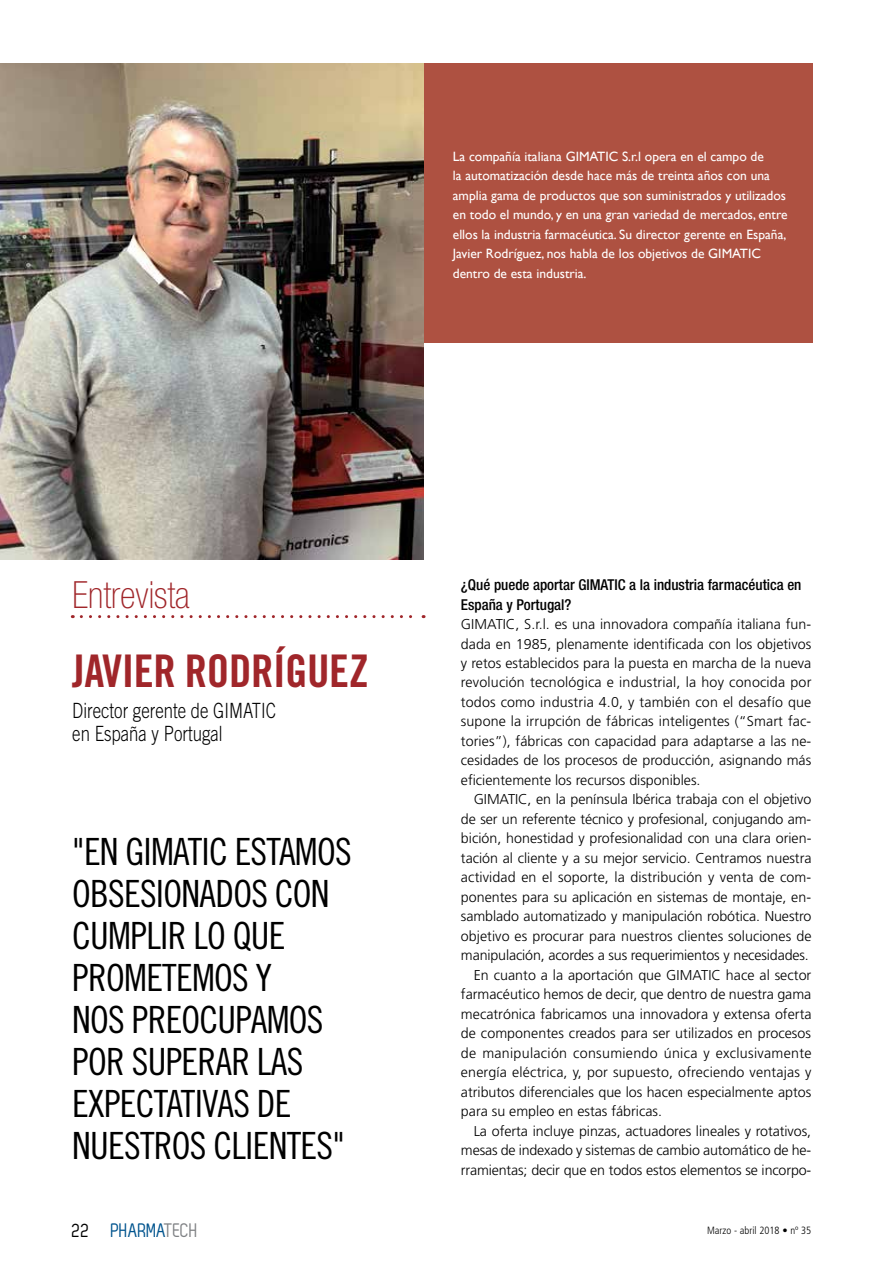
<style>
.page{position:relative;width:893px;height:1263px;background:#fff}
.page>*{position:absolute;margin:0;border:0;box-sizing:border-box;transform-origin:0 0}
.t1{font:45px "Trade Gothic Bold Cond Twenty";letter-spacing:-.01em;color:#a0262a}
.t2{font:37.5px/42px "Trade Gothic Cond Eighteen";letter-spacing:-.02em;color:#000}
.t3{font:100 condensed 37.5px "Helvetica Neue LT Std";color:#a0262a}
.t4{font:300 21px/22.5px "Trade Gothic";color:#000;scale:.8 1}
.t5{font:19.5px "Zag";color:#00548e}
.t6{font:500 condensed 15px/19.5px "Helvetica Neue LT Std";color:#000}
.t7{font:300 14.25px "Frutiger";color:#000}
.t8{font:300 14.25px "Frutiger";letter-spacing:.02em;color:#000}
.t9{font:13.5px/19.5px "Gill Sans";color:#fff}
.t10{font:300 condensed 10.5px "Frutiger";color:#000}
.s1{color:#000}
.s2{color:#808285}
</style>
<div class="page">
<div style="left:423px;top:63px;width:389px;height:280px;background:#ae5141"></div>
<img style="left:0;top:63px;width:423px;height:496px">
<svg style="left:81px;top:615px;width:343px;height:3px"></svg>
<p class="t9" style="left:453px;top:147px;width:336px">La compañía italiana GIMATIC S.r.l opera en el campo de<br>la automatización desde hace más de treinta años con una amplia gama de productos que son suministrados y utilizados en todo el mundo, y en una gran variedad de mercados, entre ellos la industria farmacéutica. Su director gerente en España, Javier Rodríguez, nos habla de los objetivos de GIMATIC dentro de esta industria.</p>
<h2 class="t3" style="left:72px;top:573px;width:119px">Entrevista</h2>
<h1 class="t1" style="left:72px;top:644px;width:298px">JAVIER RODRÍGUEZ</h1>
<h3 class="t4" style="left:72px;top:699px;width:256px">Director gerente de GIMATIC en España y Portugal</h3>
<h2 class="t2" style="left:72px;top:830px;width:281px">"EN GIMATIC ESTAMOS<br>OBSESIONADOS CON<br>CUMPLIR LO QUE<br>PROMETEMOS Y<br>NOS PREOCUPAMOS<br>POR SUPERAR LAS<br>EXPECTATIVAS DE<br>NUESTROS CLIENTES"</h2>
<p class="t6" style="left:461px;top:575px;width:342px">¿Qué puede aportar GIMATIC a la industria farmacéutica en<br>España y Portugal?</p>
<p class="t7" style="left:461px;top:616px;width:352px">GIMATIC, S.r.l. es una innovadora compañía italiana fun-</p>
<p class="t7" style="left:461px;top:635px;width:352px">dada en 1985, plenamente identificada con los objetivos</p>
<p class="t7" style="left:461px;top:655px;width:352px">y retos establecidos para la puesta en marcha de la nueva</p>
<p class="t7" style="left:461px;top:674px;width:352px">revolución tecnológica e industrial, la hoy conocida por</p>
<p class="t7" style="left:461px;top:694px;width:352px">todos como industria 4.0, y también con el desafío que</p>
<p class="t7" style="left:461px;top:713px;width:352px">supone la irrupción de fábricas inteligentes (“Smart fac-</p>
<p class="t7" style="left:461px;top:733px;width:352px">tories”), fábricas con capacidad para adaptarse a las ne-</p>
<p class="t7" style="left:461px;top:752px;width:352px">cesidades de los procesos de producción, asignando más</p>
<p class="t7" style="left:461px;top:772px;width:241px">eficientemente los recursos disponibles.</p>
<p class="t7" style="left:474px;top:791px;width:19px">Gimatic</p>
<p class="t7" style="left:528px;top:791px;width:285px">, en la península Ibérica trabaja con el objetivo</p>
<p class="t7" style="left:461px;top:811px;width:352px">de ser un referente técnico y profesional, conjugando am-</p>
<p class="t7" style="left:461px;top:830px;width:352px">bición, honestidad y profesionalidad con una clara orien-</p>
<p class="t7" style="left:461px;top:850px;width:352px">tación al cliente y a su mejor servicio. Centramos nuestra</p>
<p class="t7" style="left:461px;top:869px;width:352px">actividad en el soporte, la distribución y venta de com-</p>
<p class="t7" style="left:461px;top:889px;width:352px">ponentes para su aplicación en sistemas de montaje, en-</p>
<p class="t7" style="left:461px;top:908px;width:352px">samblado automatizado y manipulación robótica. Nuestro</p>
<p class="t7" style="left:461px;top:928px;width:352px">objetivo es procurar para nuestros clientes soluciones de</p>
<p class="t7" style="left:461px;top:947px;width:349px">manipulación, acordes a sus requerimientos y necesidades.</p>
<p class="t7" style="left:474px;top:967px;width:339px">En cuanto a la aportación que GIMATIC hace al sector</p>
<p class="t7" style="left:461px;top:986px;width:352px">farmacéutico hemos de decir, que dentro de nuestra gama</p>
<p class="t7" style="left:461px;top:1006px;width:352px">mecatrónica fabricamos una innovadora y extensa oferta</p>
<p class="t7" style="left:461px;top:1025px;width:352px">de componentes creados para ser utilizados en procesos</p>
<p class="t8" style="left:461px;top:1045px;width:352px">de manipulación consumiendo única y exclusivamente</p>
<p class="t7" style="left:461px;top:1064px;width:352px">energía eléctrica, y, por supuesto, ofreciendo ventajas y</p>
<p class="t7" style="left:461px;top:1084px;width:352px">atributos diferenciales que los hacen especialmente aptos</p>
<p class="t7" style="left:461px;top:1103px;width:203px">para su empleo en estas fábricas.</p>
<p class="t7" style="left:474px;top:1123px;width:339px">La oferta incluye pinzas, actuadores lineales y rotativos,</p>
<p class="t7" style="left:461px;top:1142px;width:352px">mesas de indexado y sistemas de cambio automático de he-</p>
<p class="t7" style="left:461px;top:1162px;width:352px">rramientas; decir que en todos estos elementos se incorpo-</p>
<h3 class="t5" style="left:72px;top:1219px;width:127px"><span class="s1">22</span> PHARMA<span class="s2">TECH</span></h3>
<p class="t10" style="left:707px;top:1224px;width:106px">Marzo - abril 2018 • nº 35</p>
</div>
